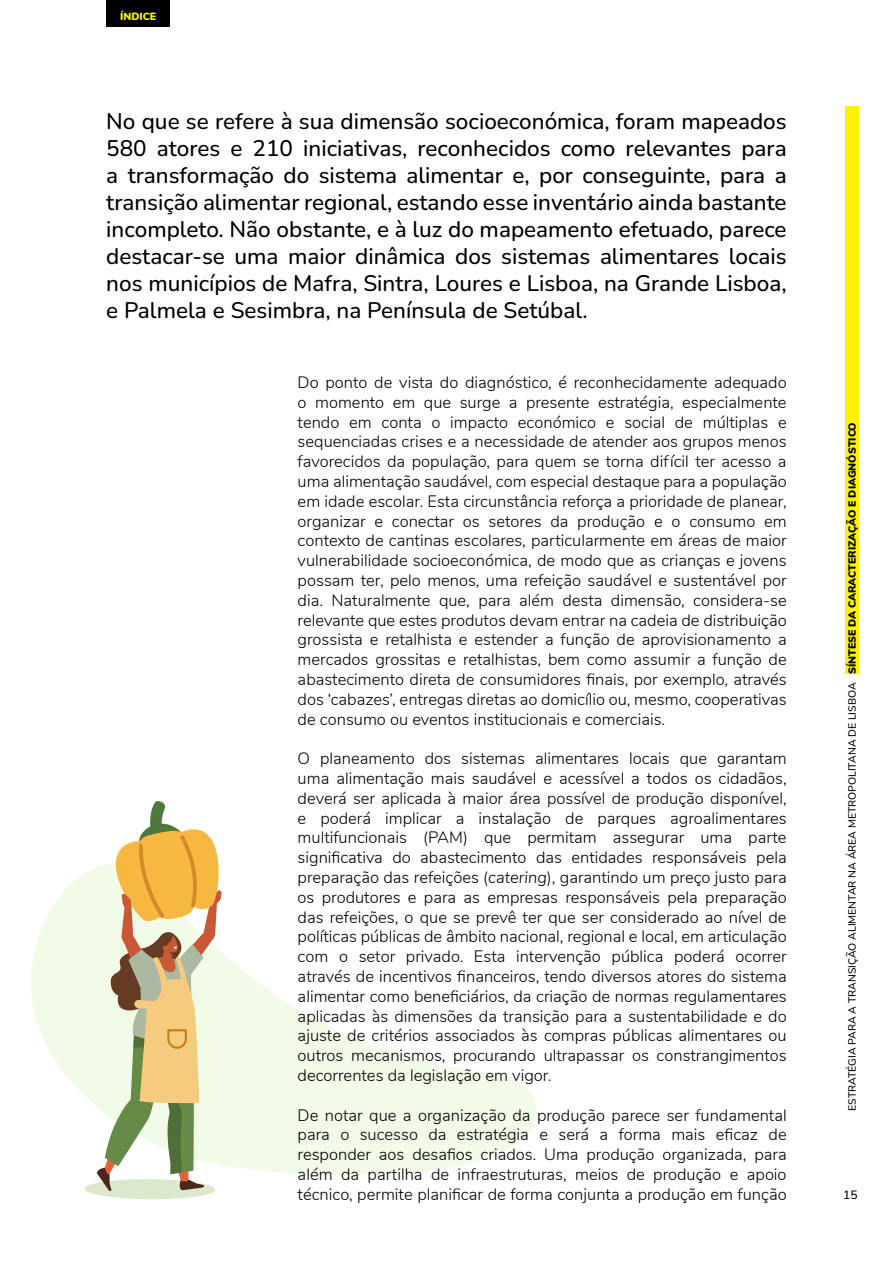
<style>
.page{position:relative;width:893px;height:1263px;background:#fff}
.page>*{position:absolute;margin:0;border:0;box-sizing:border-box;transform-origin:0 0}
.t1{font:500 22.5px/27px "Nunito";color:#000;text-align:justify}
.t2{font:300 16.5px/19.8px "Nunito";color:#000;text-align:justify}
.t3{font:500 12px "Nunito";color:#000}
.t4{font:500 10.5px "Nunito";color:#000}
.t5{font:900 10.5px "Nunito";letter-spacing:-.005em;color:#000}
.t6{font:900 10.5px "Nunito";color:#fef200}
.s1{font-style:italic}
</style>
<div class="page">
<div style="left:106px;top:0;width:64px;height:27px;background:#000"></div>
<svg style="left:31px;top:868px;width:505px;height:323px"></svg>
<div style="left:85px;top:1179px;width:130px;height:20px;background:#dbe8cc;border-radius:50%"></div>
<svg style="left:95px;top:801px;width:127px;height:390px"></svg>
<div style="left:845px;top:106px;width:14px;height:568px;background:#fef200"></div>
<p class="t6" style="left:120px;top:8px;width:38px">ÍNDICE</p>
<p class="t1" style="left:106px;top:107px;width:682px">No que se refere à sua dimensão socioeconómica, foram mapeados 580 atores e 210 iniciativas, reconhecidos como relevantes para a transformação do sistema alimentar e, por conseguinte, para a transição alimentar regional, estando esse inventário ainda bastante incompleto. Não obstante, e à luz do mapeamento efetuado, parece destacar-se uma maior dinâmica dos sistemas alimentares locais nos municípios de Mafra, Sintra, Loures e Lisboa, na Grande Lisboa, e Palmela e Sesimbra, na Península de Setúbal.</p>
<p class="t2" style="left:298px;top:371px;width:491px">Do ponto de vista do diagnóstico, é reconhecidamente adequado o momento em que surge a presente estratégia, especialmente tendo em conta o impacto económico e social de múltiplas e sequenciadas crises e a necessidade de atender aos grupos menos favorecidos da população, para quem se torna difícil ter acesso a uma alimentação saudável, com especial destaque para a população em idade escolar. Esta circunstância reforça a prioridade de planear, organizar e conectar os setores da produção e o consumo em contexto de cantinas escolares, particularmente em áreas de maior vulnerabilidade socioeconómica, de modo que as crianças e jovens possam ter, pelo menos, uma refeição saudável e sustentável por dia. Naturalmente que, para além desta dimensão, considera-se relevante que estes produtos devam entrar na cadeia de distribuição grossista e retalhista e estender a função de aprovisionamento a mercados grossitas e retalhistas, bem como assumir a função de abastecimento direta de consumidores finais, por exemplo, através dos ‘cabazes’, entregas diretas ao domicílio ou, mesmo, cooperativas de consumo ou eventos institucionais e comerciais.</p>
<p class="t2" style="left:298px;top:748px;width:491px">O planeamento dos sistemas alimentares locais que garantam uma alimentação mais saudável e acessível a todos os cidadãos, deverá ser aplicada à maior área possível de produção disponível, e poderá implicar a instalação de parques agroalimentares multifuncionais (PAM) que permitam assegurar uma parte significativa do abastecimento das entidades responsáveis pela preparação das refeições (<span class="s1">catering</span>), garantindo um preço justo para os produtores e para as empresas responsáveis pela preparação das refeições, o que se prevê ter que ser considerado ao nível de políticas públicas de âmbito nacional, regional e local, em articulação com o setor privado. Esta intervenção pública poderá ocorrer através de incentivos financeiros, tendo diversos atores do sistema alimentar como beneficiários, da criação de normas regulamentares aplicadas às dimensões da transição para a sustentabilidade e do ajuste de critérios associados às compras públicas alimentares ou outros mecanismos, procurando ultrapassar os constrangimentos decorrentes da legislação em vigor.</p>
<p class="t2" style="left:298px;top:1104px;width:490px">De notar que a organização da produção parece ser fundamental para o sucesso da estratégia e será a forma mais eficaz de responder aos desafios criados. Uma produção organizada, para além da partilha de infraestruturas, meios de produção e apoio técnico, permite planificar de forma conjunta a produção em função</p>
<p class="t5" style="left:844px;top:674px;width:253px;rotate:-90deg">SÍNTESE DA CARACTERIZAÇÃO E DIAGNÓSTICO</p>
<p class="t5" style="left:844px;top:674px;width:74px;rotate:-90deg">INTRODUÇÃO</p>
<p class="t4" style="left:845px;top:1111px;width:430px;rotate:-90deg">ESTRATÉGIA PARA A TRANSIÇÃO ALIMENTAR NA ÁREA METROPOLITANA DE LISBOA</p>
<p class="t3" style="left:843px;top:1186px;width:16px">15</p>
</div>
